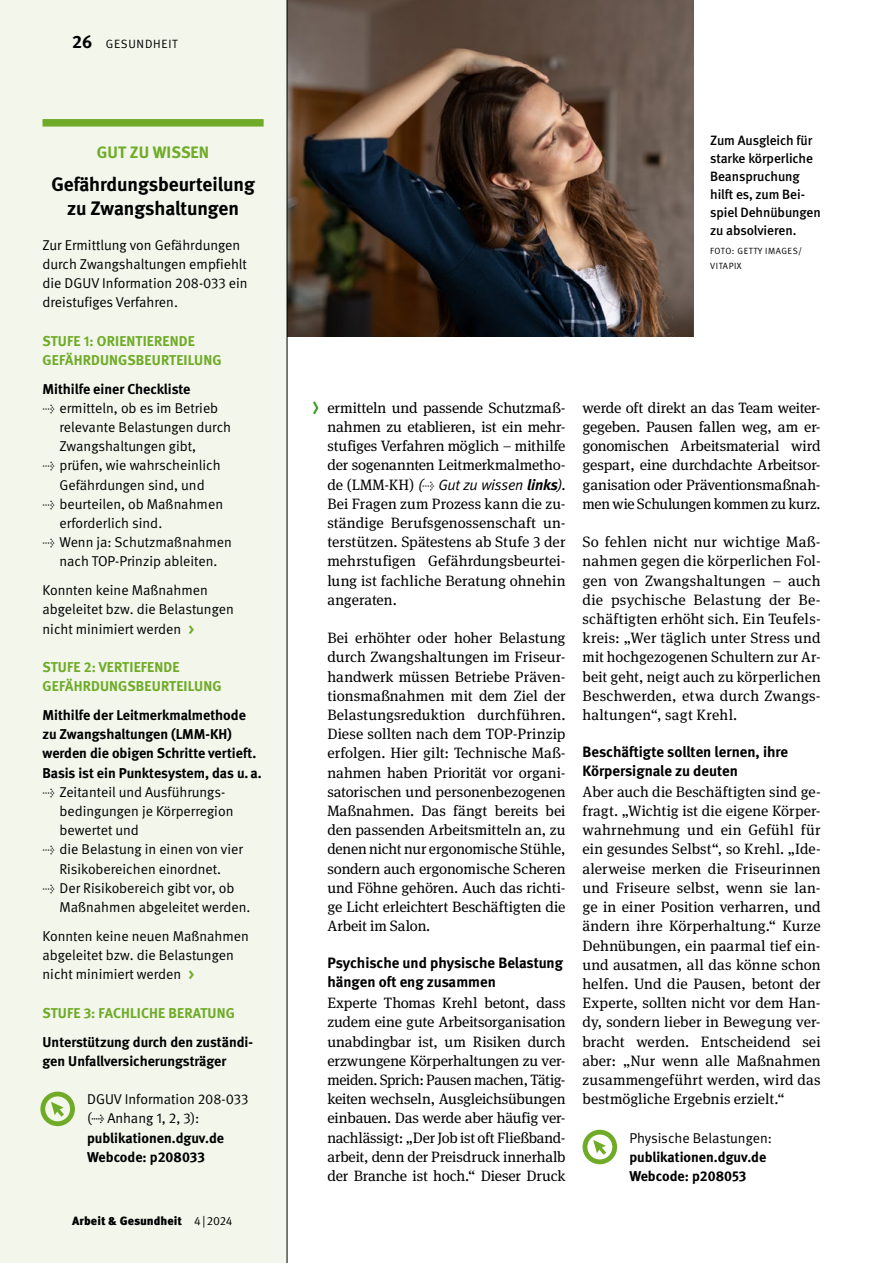
<style>
.page{position:relative;width:893px;height:1263px;background:#fff}
.page>*{position:absolute;margin:0;border:0;box-sizing:border-box;transform-origin:0 0}
._03-Rubrik-Headline{font:700 19.5px/24px "DGUV Meta";letter-spacing:-.01em;color:#000;text-align:center}
._03-Rubrik-Headline-2{font:700 16.5px "DGUV Meta";letter-spacing:.01em;color:#6fab27}
._04-Fließtext{font:15px/19.2px "DGUV Meta Serif";letter-spacing:-.005em;color:#000;text-align:justify}
._05-Zwiti{font:700 15px/19.2px "DGUV Meta";color:#000}
.Info-Text{font:14.25px/19.2px "DGUV Meta";color:#000}
.Info-Text-2{font:700 14.25px/19.2px "DGUV Meta";letter-spacing:-.005em;color:#000}
.Info-Text-3{font:700 14.25px/19.2px "DGUV Meta";letter-spacing:.01em;color:#6fab27}
._06-BU{font:500 13.5px/18px "DGUV Meta";letter-spacing:-.005em;color:#000}
.t1{font:900 12px "Meta Pro";color:#000}
.t2{font:12px "DGUV Meta";letter-spacing:.06em;color:#000}
._06-BU-2{font:9px/15px "DGUV Meta";letter-spacing:.06em;color:#000}
.s1{font-weight:700;font-size:18px}
.s2{font-family:"DGUV Meta Serif";font-size:15px}
.s3{font-weight:700;color:#6fab27}
.s4{font-size:15px}
.s5{font-weight:700}
.s6{font-family:"DGUV Meta";font-weight:400}
.s7{font-family:"DGUV Meta";font-style:italic}
.s8{font-family:"DGUV Meta";font-weight:700;font-style:italic}
</style>
<div class="page">
<div style="left:0;top:0;width:287px;height:1263px;background:#f2f6eb"></div>
<svg style="left:313px;top:401px;width:6px;height:14px"></svg>
<div style="left:43px;top:119px;width:221px;height:8px;background:#6fab27"></div>
<svg style="left:40px;top:1091px;width:35px;height:35px"></svg>
<svg style="left:583px;top:1130px;width:34px;height:34px"></svg>
<img style="left:288px;top:0;width:405px;height:336px">
<hr style="left:287px;top:0;width:1px;height:1263px;background:#000">
<p class="t2" style="left:72px;top:37px;width:107px"><span class="s1">26</span> GESUNDHEIT</p>
<p class="_03-Rubrik-Headline-2" style="left:97px;top:143px;width:114px">GUT ZU WISSEN</p>
<p class="_03-Rubrik-Headline" style="left:51px;top:172px;width:205px">Gefährdungsbeurteilung zu Zwangshaltungen</p>
<p class="Info-Text" style="left:43px;top:235px;width:207px">Zur Ermittlung von Gefährdungen durch Zwangshaltungen empfiehlt die DGUV Information 208-033 ein dreistufiges Verfahren.</p>
<p class="Info-Text-3" style="left:43px;top:331px;width:181px">STUFE 1: ORIENTIERENDE<br>GEFÄHRDUNGSBEURTEILUNG</p>
<p class="Info-Text-2" style="left:43px;top:379px;width:149px">Mithilfe einer Checkliste</p>
<p class="Info-Text" style="left:60px;top:399px;width:173px;text-indent:-17px"><span class="s2">→</span> ermitteln, ob es im Betrieb relevante Belastungen durch<br>Zwangshaltungen gibt,</p>
<p class="Info-Text" style="left:43px;top:456px;width:180px;text-align:center"><span class="s2">→</span> prüfen, wie wahrscheinlich<br>Gefährdungen sind, und</p>
<p class="Info-Text" style="left:60px;top:495px;width:165px;text-indent:-17px"><span class="s2">→</span> beurteilen, ob Maßnahmen erforderlich sind.</p>
<p class="Info-Text" style="left:43px;top:533px;width:191px;text-align:center"><span class="s2">→</span> Wenn ja: Schutzmaßnahmen nach TOP-Prinzip ableiten.</p>
<p class="Info-Text" style="left:43px;top:581px;width:193px">Konnten keine Maßnahmen abgeleitet bzw. die Belastungen nicht minimiert werden <span class="s3">&gt;</span></p>
<p class="Info-Text-3" style="left:43px;top:658px;width:181px">STUFE 2: VERTIEFENDE<br>GEFÄHRDUNGSBEURTEILUNG</p>
<p class="Info-Text-2" style="left:43px;top:706px;width:221px">Mithilfe der Leitmerkmalmethode zu Zwangshaltungen (LMM-KH) werden die obigen Schritte vertieft.<br>Basis ist ein Punktesystem, das u.a.</p>
<p class="Info-Text" style="left:60px;top:783px;width:175px;text-indent:-17px"><span class="s2">→</span> Zeitanteil und Ausführungs&shy;bedingungen je Körperregion bewertet und</p>
<p class="Info-Text" style="left:43px;top:840px;width:202px;text-align:center"><span class="s2">→</span> die Belastung in einen von vier<br>Risikobereichen einordnet.</p>
<p class="Info-Text" style="left:60px;top:879px;width:192px;text-indent:-17px"><span class="s2">→</span> Der Risikobereich gibt vor, ob<br>Maßnahmen abgeleitet werden.</p>
<p class="Info-Text" style="left:43px;top:927px;width:208px">Konnten keine neuen Maßnahmen abgeleitet bzw. die Belastungen nicht minimiert werden <span class="s3">&gt;</span></p>
<p class="Info-Text-3" style="left:43px;top:1003px;width:194px">STUFE 3: FACHLICHE BERATUNG</p>
<p class="Info-Text-2" style="left:43px;top:1032px;width:212px">Unterstützung durch den zuständi&shy;gen Unfallversicherungsträger</p>
<p class="Info-Text" style="left:87px;top:1090px;width:163px">DGUV Information 208-033 (<span class="s4">→</span> Anhang 1, 2, 3): <span class="s5">publikationen.dguv.de<br>Webcode: p208033</span></p>
<p class="t1" style="left:72px;top:1213px;width:162px">Arbeit &amp; Gesundheit <span class="s6">4|2024</span></p>
<p class="_06-BU" style="left:710px;top:131px;width:112px">Zum Ausgleich für starke körperliche<br>Beanspruchung hilft es, zum Bei&shy;spiel Dehnübungen zu absolvieren.</p>
<p class="_06-BU-2" style="left:710px;top:243px;width:94px">FOTO: GETTY IMAGES/<br>VITAPIX</p>
<p class="_04-Fließtext" style="left:327px;top:398px;width:240px">ermitteln und passende Schutzmaß&shy;nahmen zu etablieren, ist ein mehr&shy;stufiges Verfahren möglich – mithilfe der sogenannten Leitmerkmalmetho&shy;de (LMM-KH) <span class="s7">(</span>→ <span class="s7">Gut zu wissen</span> <span class="s8">links</span><span class="s7">)</span>.<br>Bei Fragen zum Prozess kann die zu&shy;ständige Berufsgenossenschaft un&shy;terstützen. Spätestens ab Stufe 3 der mehrstufigen Gefährdungsbeurtei&shy;lung ist fachliche Beratung ohnehin angeraten.</p>
<p class="_04-Fließtext" style="left:327px;top:629px;width:240px">Bei erhöhter oder hoher Belastung durch Zwangshaltungen im Friseur&shy;handwerk müssen Betriebe Präven&shy;tionsmaßnahmen mit dem Ziel der Belastungsreduktion durchführen.<br>Diese sollten nach dem TOP-Prinzip erfolgen. Hier gilt: Technische Maß&shy;nahmen haben Priorität vor organi&shy;satorischen und personenbezogenen Maßnahmen. Das fängt bereits bei den passenden Arbeitsmitteln an, zu denen nicht nur ergonomische Stühle, sondern auch ergonomische Scheren und Föhne gehören. Auch das richti&shy;ge Licht erleichtert Beschäftigten die Arbeit im Salon.</p>
<p class="_05-Zwiti" style="left:327px;top:954px;width:237px">Psychische und physische Belastung hängen oft eng zusammen</p>
<p class="_04-Fließtext" style="left:327px;top:994px;width:240px">Experte Thomas Krehl betont, dass zudem eine gute Arbeitsorganisation unabdingbar ist, um Risiken durch erzwungene Körperhaltungen zu ver&shy;meiden. Sprich: Pausen machen, Tätig&shy;keiten wechseln, Ausgleichsübungen einbauen. Das werde aber häufig ver&shy;nachlässigt: „Der Job ist oft Fließband&shy;arbeit, denn der Preisdruck innerhalb der Branche ist hoch.“ Dieser Druck</p>
<p class="_04-Fließtext" style="left:583px;top:398px;width:240px">werde oft direkt an das Team weiter&shy;gegeben. Pausen fallen weg, am er&shy;gonomischen Arbeitsmaterial wird gespart, eine durchdachte Arbeitsor&shy;ganisation oder Präventionsmaßnah&shy;men wie Schulungen kommen zu kurz.</p>
<p class="_04-Fließtext" style="left:583px;top:533px;width:240px">So fehlen nicht nur wichtige Maß&shy;nahmen gegen die körperlichen Fol&shy;gen von Zwangshaltungen – auch die psychische Belastung der Be&shy;schäftigten erhöht sich. Ein Teufels&shy;kreis: „Wer täglich unter Stress und mit hochgezogenen Schultern zur Ar&shy;beit geht, neigt auch zu körperlichen Beschwerden, etwa durch Zwangs&shy;haltungen“, sagt Krehl.</p>
<p class="_05-Zwiti" style="left:583px;top:743px;width:207px">Beschäftigte sollten lernen, ihre<br>Körpersignale zu deuten</p>
<p class="_04-Fließtext" style="left:583px;top:782px;width:240px">Aber auch die Beschäftigten sind ge&shy;fragt. „Wichtig ist die eigene Körper&shy;wahrnehmung und ein Gefühl für ein gesundes Selbst“, so Krehl. „Ide&shy;alerweise merken die Friseurinnen und Friseure selbst, wenn sie lan&shy;ge in einer Position verharren, und ändern ihre Körperhaltung.“ Kurze Dehnübungen, ein paarmal tief ein&shy;und ausatmen, all das könne schon helfen. Und die Pausen, betont der Experte, sollten nicht vor dem Han&shy;dy, sondern lieber in Bewegung ver&shy;bracht werden. Entscheidend sei aber: „Nur wenn alle Maßnahmen zusammengeführt werden, wird das bestmögliche Ergebnis erzielt.“</p>
<p class="Info-Text" style="left:629px;top:1128px;width:144px">Physische Belastungen:</p>
<p class="Info-Text-2" style="left:629px;top:1147px;width:138px">publikationen.dguv.de<br>Webcode: p208053</p>
</div>
